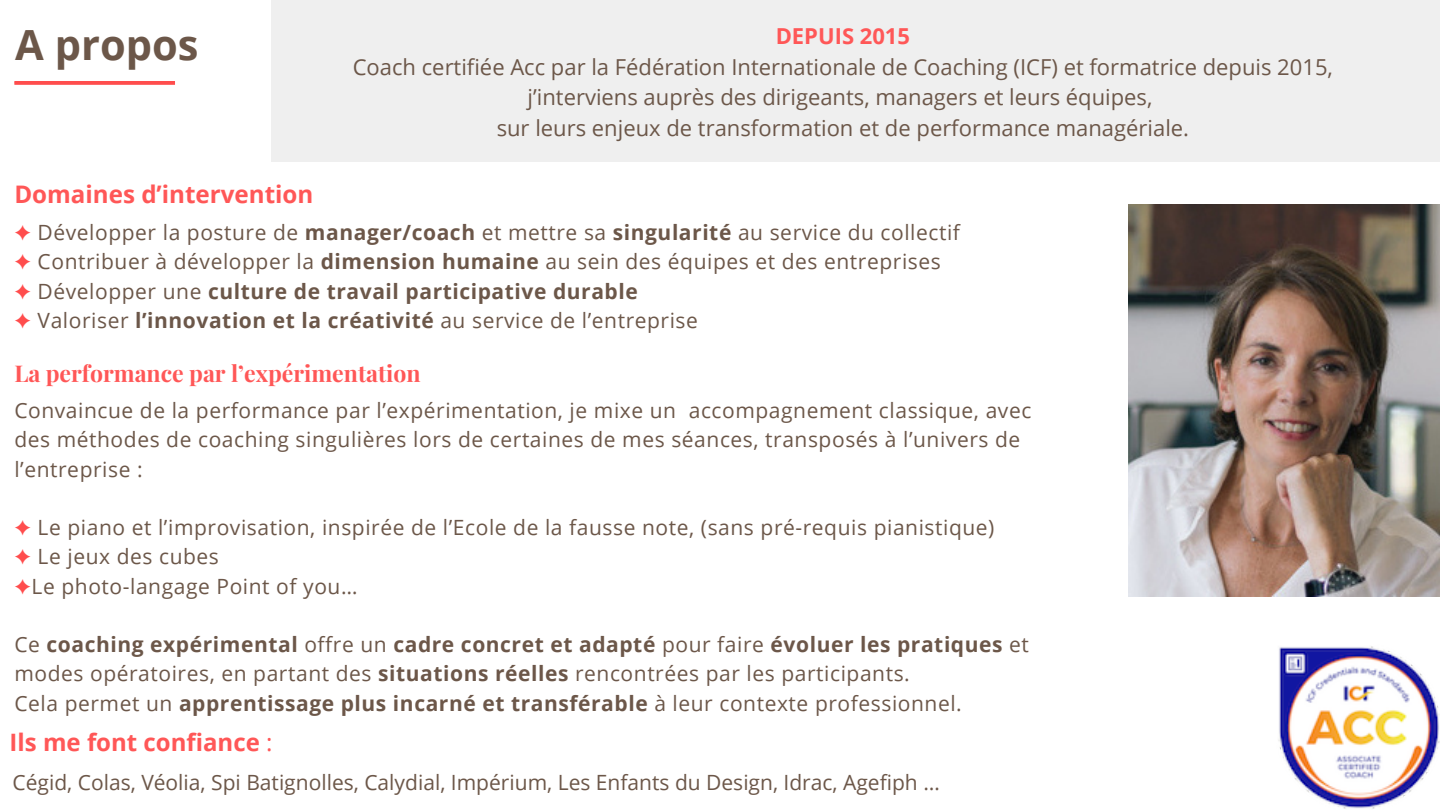
<style>
.page{position:relative;width:1440px;height:810px;background:#fff}
.page>*{position:absolute;margin:0;border:0;box-sizing:border-box;transform-origin:0 0}
.t1{font:700 41.6px "Open Sans";color:#6c5749}
.t2{font:700 24.2px "Open Sans";color:#ff5757}
.t3{font:700 24px "Open Sans";color:#ff5757}
.t4{font:700 23px "Playfair Display";color:#ff5757}
.t5{font:22px/30.8px "Open Sans";color:#6c5749;text-align:center}
.t6{font:21px/29.2px "Open Sans";letter-spacing:.025em;color:#6c5749}
.t7{font:700 21px "Open Sans";letter-spacing:.025em;color:#6c5749}
.t8{font:21px "Open Sans";color:#6c5749}
.s1{font-weight:700;color:#ff5757}
.s2{font-family:"Free Serif";color:#ff4d4d}
.s3{font-weight:700}
.s4{font-family:"Free Serif";font-weight:400;color:#ff4d4d}
.s5{font-weight:400}
</style>
<div class="page">
<hr style="left:14px;top:83px;width:161px;height:2px;background:#ff4d4d">
<img style="left:1129px;top:205px;width:311px;height:391px">
<div style="left:272px;top:0;width:1168px;height:162px;background:#efefef"></div>
<img style="left:1278px;top:646px;width:162px;height:163px">
<hr style="left:14px;top:81px;width:161px;height:2px;background:#ff4d4d">
<p class="t1" style="left:15px;top:15px;width:185px">A propos</p>
<p class="t5" style="left:353px;top:20px;width:982px"><span class="s1">DEPUIS 2015<br></span>Coach certifiée Acc par la Fédération Internationale de Coaching (ICF) et formatrice depuis 2015, j’interviens auprès des dirigeants, managers et leurs équipes,<br>sur leurs enjeux de transformation et de performance managériale.</p>
<p class="t2" style="left:14px;top:177px;width:301px">Domaines d’intervention</p>
<h1 class="t6" style="left:14px;top:217px;width:947px"><span class="s2">✦</span> Développer la posture de <span class="s3">manager/coach</span> et mettre sa <span class="s3">singularité</span> au service du collectif</h1>
<p class="t6" style="left:14px;top:247px;width:928px"><span class="s2">✦</span> Contribuer à développer la <span class="s3">dimension humaine</span> au sein des équipes et des entreprises</p>
<p class="t7" style="left:14px;top:276px;width:625px"><span class="s4">✦</span> <span class="s5">Développer une</span> culture de travail participative durable</p>
<h2 class="t6" style="left:14px;top:305px;width:685px"><span class="s2">✦</span> Valoriser <span class="s3">l’innovation et la créativité</span> au service de l’entreprise</h2>
<p class="t4" style="left:14px;top:357px;width:408px">La performance par l’expérimentation</p>
<p class="t6" style="left:14px;top:395px;width:1019px">Convaincue de la performance par l’expérimentation, je mixe un accompagnement classique, avec</p>
<p class="t6" style="left:14px;top:425px;width:1007px">des méthodes de coaching singulières lors de certaines de mes séances, transposés à l’univers de l’entreprise :</p>
<p class="t6" style="left:14px;top:512px;width:982px"><span class="s2">✦</span> Le piano et l’improvisation, inspirée de l’Ecole de la fausse note, (sans pré-requis pianistique)</p>
<p class="t6" style="left:14px;top:542px;width:206px"><span class="s2">✦</span> Le jeux des cubes</p>
<h2 class="t6" style="left:14px;top:571px;width:345px"><span class="s2">✦</span>Le photo-langage Point of you…</h2>
<p class="t7" style="left:14px;top:630px;width:1016px"><span class="s5">Ce</span> coaching expérimental <span class="s5">offre un</span> cadre concret et adapté <span class="s5">pour faire</span> évoluer les pratiques <span class="s5">et</span></p>
<p class="t6" style="left:14px;top:659px;width:897px">modes opératoires, en partant des <span class="s3">situations réelles</span> rencontrées par les participants.</p>
<p class="t6" style="left:14px;top:688px;width:949px">Cela permet un <span class="s3">apprentissage plus incarné et transférable</span> à leur contexte professionnel.</p>
<p class="t3" style="left:10px;top:726px;width:264px">Ils me font confiance <span class="s5">:</span></p>
<p class="t8" style="left:13px;top:768px;width:929px">Cégid, Colas, Véolia, Spi Batignolles, Calydial, Impérium, Les Enfants du Design, Idrac, Agefiph …</p>
</div>
